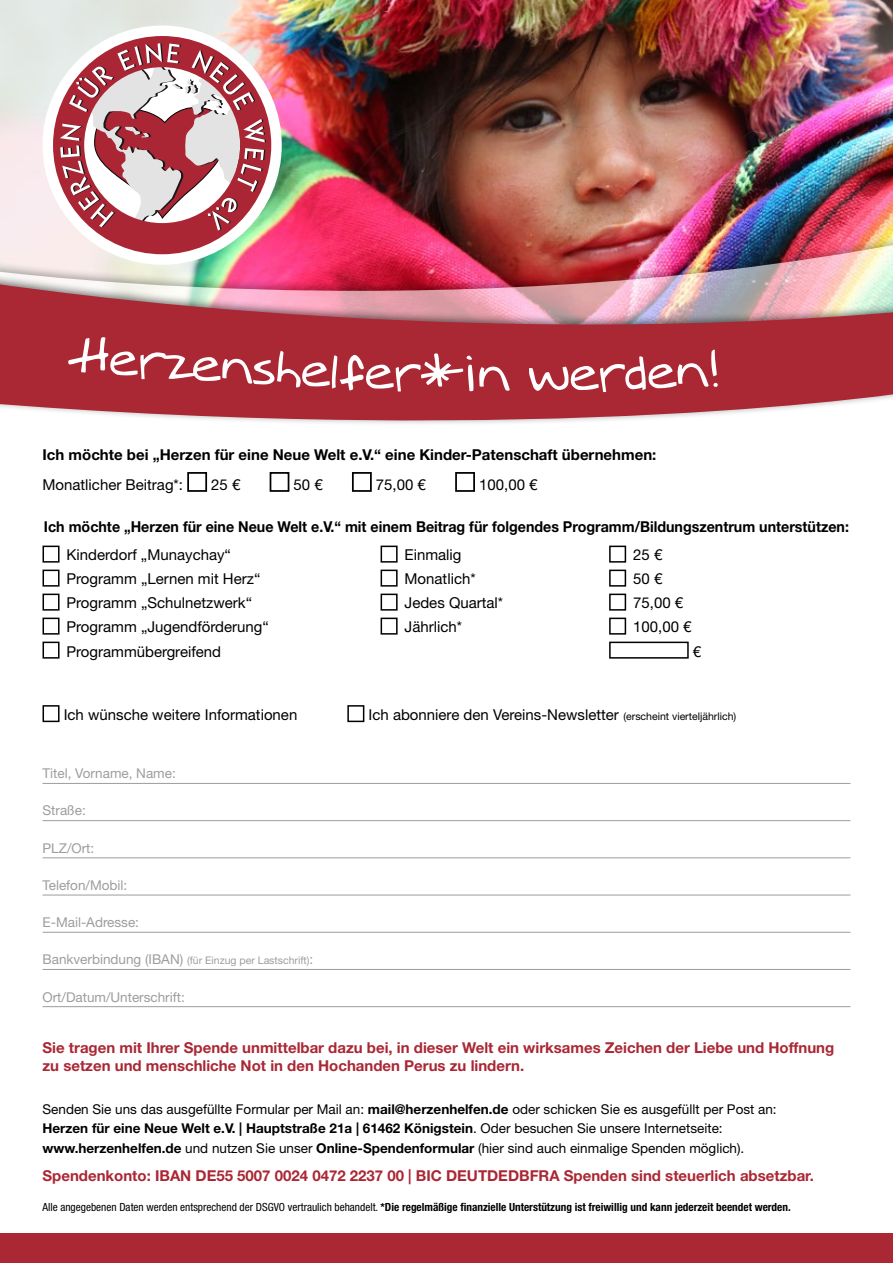
<style>
.page{position:relative;width:893px;height:1263px;background:#fff}
.page>*{position:absolute;margin:0;border:0;box-sizing:border-box;transform-origin:0 0}
.t1{font:15px/24px "Helvetica Neue LT Pro";color:#000}
.t2{font:700 15px/18px "Helvetica Neue LT Pro";color:#aa2734}
.t3{font:700 15px "Helvetica Neue LT Pro";color:#000;scale:.95 1}
.t4{font:700 15px "Helvetica Neue LT Pro";color:#000}
.t5{font:13.5px/19.2px "Helvetica Neue LT Pro";color:#000}
.t6{font:13.5px "Helvetica Neue LT Pro";color:#9d9d9c}
.t7{font:700 condensed 11.25px "Helvetica Neue LT Pro";color:#000}
.t8{font:10.5px "Helvetica Neue LT Pro";color:#9d9d9c}
.s1{font-size:10.5px}
.s2{font-size:13.5px}
.s3{font-weight:700}
.s4{font-weight:400}
</style>
<div class="page">
<img style="left:0;top:0;width:893px;height:232px">
<div style="left:0;top:232px;width:893px;height:169px;background:#000;opacity:.5"></div>
<img style="left:0;top:242px;width:893px;height:28px">
<div style="left:0;top:270px;width:893px;height:156px;background:#000;opacity:.5"></div>
<img style="left:0;top:279px;width:893px;height:147px">
<div style="left:43px;top:26px;width:239px;height:239px;background:#fff;border-radius:50%"></div>
<svg style="left:53px;top:36px;width:218px;height:218px"></svg>
<svg style="left:60px;top:43px;width:206px;height:188px"></svg>
<div style="left:0;top:1233px;width:893px;height:30px;background:#aa2734"></div>
<svg style="left:68px;top:337px;width:650px;height:55px;background:#b74a55"></svg>
<hr style="left:43px;top:783px;width:807px;height:1px;background:#9d9d9c">
<hr style="left:43px;top:820px;width:807px;height:1px;background:#9d9d9c">
<hr style="left:43px;top:857px;width:807px;height:1px;background:#9d9d9c">
<hr style="left:43px;top:895px;width:807px;height:1px;background:#9d9d9c">
<hr style="left:43px;top:932px;width:807px;height:1px;background:#9d9d9c">
<hr style="left:43px;top:969px;width:807px;height:1px;background:#9d9d9c">
<hr style="left:43px;top:1006px;width:807px;height:1px;background:#9d9d9c">
<div style="left:43px;top:546px;width:17px;height:17px;border:2px solid #000"></div>
<div style="left:43px;top:570px;width:17px;height:17px;border:2px solid #000"></div>
<div style="left:43px;top:594px;width:17px;height:17px;border:2px solid #000"></div>
<div style="left:43px;top:618px;width:17px;height:17px;border:2px solid #000"></div>
<div style="left:43px;top:642px;width:17px;height:17px;border:2px solid #000"></div>
<div style="left:381px;top:546px;width:17px;height:17px;border:2px solid #000"></div>
<div style="left:381px;top:570px;width:17px;height:17px;border:2px solid #000"></div>
<div style="left:381px;top:594px;width:17px;height:17px;border:2px solid #000"></div>
<div style="left:381px;top:618px;width:17px;height:17px;border:2px solid #000"></div>
<div style="left:609px;top:546px;width:17px;height:17px;border:2px solid #000"></div>
<div style="left:609px;top:570px;width:17px;height:17px;border:2px solid #000"></div>
<div style="left:609px;top:594px;width:17px;height:17px;border:2px solid #000"></div>
<div style="left:609px;top:618px;width:17px;height:17px;border:2px solid #000"></div>
<div style="left:609px;top:642px;width:80px;height:17px;border:2px solid #000"></div>
<div style="left:43px;top:705px;width:17px;height:17px;border:2px solid #000"></div>
<div style="left:347px;top:705px;width:17px;height:17px;border:2px solid #000"></div>
<div style="left:187px;top:472px;width:20px;height:20px;border:2px solid #000"></div>
<div style="left:270px;top:472px;width:19px;height:20px;border:2px solid #000"></div>
<div style="left:352px;top:472px;width:20px;height:20px;border:2px solid #000"></div>
<div style="left:455px;top:472px;width:20px;height:20px;border:2px solid #000"></div>
<p class="t4" style="left:43px;top:445px;width:615px">Ich möchte bei „Herzen für eine Neue Welt e.V.“ eine Kinder-Patenschaft übernehmen:</p>
<p class="t1" style="left:43px;top:472px;width:142px">Monatlicher Beitrag*:</p>
<p class="t1" style="left:211px;top:472px;width:31px">25 €</p>
<p class="t1" style="left:294px;top:472px;width:31px">50 €</p>
<p class="t1" style="left:376px;top:472px;width:52px">75,00 €</p>
<p class="t1" style="left:479px;top:472px;width:60px">100,00 €</p>
<p class="t3" style="left:44px;top:517px;width:849px">Ich möchte „Herzen für eine Neue Welt e.V.“ mit einem Beitrag für folgendes Programm/Bildungszentrum unterstützen:</p>
<p class="t1" style="left:67px;top:543px;width:204px">Kinderdorf „Munaychay“<br>Programm „Lernen mit Herz“<br>Programm „Schulnetzwerk“<br>Programm „Jugendförderung“<br>Programmübergreifend</p>
<p class="t1" style="left:405px;top:543px;width:100px">Einmalig<br>Monatlich*<br>Jedes Quartal*<br>Jährlich*</p>
<p class="t1" style="left:633px;top:543px;width:60px">25 €<br>50 €<br>75,00 €<br>100,00 €</p>
<p class="t1" style="left:693px;top:639px;width:10px">€</p>
<p class="t1" style="left:64px;top:702px;width:235px">Ich wünsche weitere Informationen</p>
<p class="t1" style="left:369px;top:702px;width:369px">Ich abonniere den Vereins-Newsletter <span class="s1">(erscheint vierteljährlich)</span></p>
<p class="t6" style="left:43px;top:765px;width:135px">Titel, Vorname, Name:</p>
<p class="t6" style="left:43px;top:802px;width:45px">Straße:</p>
<p class="t6" style="left:43px;top:839px;width:53px">PLZ/Ort:</p>
<p class="t6" style="left:43px;top:877px;width:86px">Telefon/Mobil:</p>
<p class="t6" style="left:43px;top:914px;width:98px">E-Mail-Adresse:</p>
<p class="t8" style="left:43px;top:954px;width:272px"><span class="s2">Bankverbindung (IBAN)</span> (für Einzug per Lastschrift)<span class="s2">:</span></p>
<p class="t6" style="left:43px;top:988px;width:144px">Ort/Datum/Unterschrift:</p>
<p class="t2" style="left:43px;top:1039px;width:793px">Sie tragen mit Ihrer Spende unmittelbar dazu bei, in dieser Welt ein wirksames Zeichen der Liebe und Hoffnung zu setzen und menschliche Not in den Hochanden Perus zu lindern.</p>
<p class="t5" style="left:43px;top:1099px;width:736px">Senden Sie uns das ausgefüllte Formular per Mail an: <span class="s3">mail@herzenhelfen.de</span> oder schicken Sie es ausgefüllt per Post an:<br><span class="s3">Herzen für eine Neue Welt e.V. | Hauptstraße 21a | 61462 Königstein</span>. Oder besuchen Sie unsere Internetseite: <span class="s3">www.herzenhelfen.de</span> und nutzen Sie unser <span class="s3">Online-Spendenformular</span> (hier sind auch einmalige Spenden möglich).</p>
<p class="t2" style="left:43px;top:1166px;width:773px">Spendenkonto: IBAN DE55 5007 0024 0472 2237 00 | BIC DEUTDEDBFRA Spenden sind steuerlich absetzbar.</p>
<p class="t7" style="left:43px;top:1200px;width:750px"><span class="s4">Alle angegebenen Daten werden entsprechend der DSGVO vertraulich behandelt.</span> *Die regelmäßige finanzielle Unterstützung ist freiwillig und kann jederzeit beendet werden.</p>
</div>
